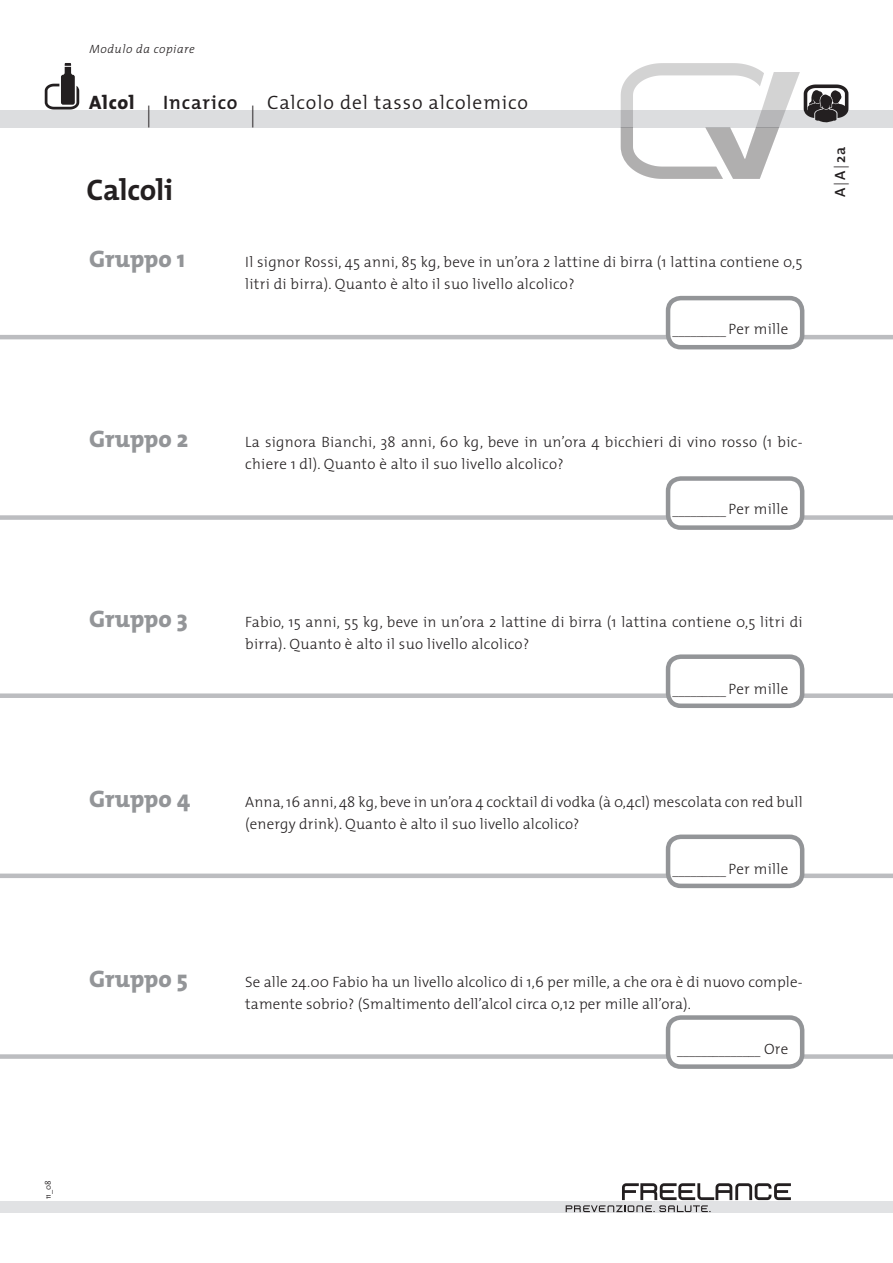
<style>
.page{position:relative;width:893px;height:1263px;background:#fff}
.page>*{position:absolute;margin:0;border:0;box-sizing:border-box;transform-origin:0 0}
.t1{font:700 30px "The Mix";letter-spacing:-.005em;color:#231f20}
.t2{font:800 24px "The Mix";letter-spacing:-.005em;color:#939598}
.t3{font:200 21.9px "The Mix";color:#231f20}
.t4{font:300 19.5px "The Mix";letter-spacing:.045em;color:#231f20}
.t5{font:600 19.5px "The Mix";letter-spacing:.045em;color:#231f20}
.t6{font:800 19.5px "The Mix";letter-spacing:.045em;color:#231f20}
.t7{font:300 15px/22.5px "The Mix";letter-spacing:.015em;color:#231f20}
.t8{font:600 15px "The Mix";color:#231f20}
.t9{font:300 12px "The Mix";color:#231f20}
.t10{font:italic 300 12px "The Mix";letter-spacing:.045em;color:#231f20}
.t11{font:300 8.25px "The Mix";color:#231f20}
.s1{font-size:15px}
.s2{font-weight:300}
</style>
<div class="page">
<div style="left:0;top:110px;width:893px;height:17px;background:#dcdddf"></div>
<div style="left:0;top:1201px;width:893px;height:11px;background:#e1e2e4"></div>
<svg style="left:566px;top:1183px;width:225px;height:29px"></svg>
<svg style="left:45px;top:63px;width:34px;height:47px"></svg>
<svg style="left:621px;top:63px;width:227px;height:116px"></svg>
<div style="left:0;top:1054px;width:893px;height:5px;background:#bcbdc0"></div>
<div style="left:668px;top:1017px;width:134px;height:49px;background:#fff;border-radius:13px"></div>
<div style="left:666px;top:1015px;width:138px;height:54px;border:4px solid #939598;border-radius:13px"></div>
<div style="left:0;top:873px;width:893px;height:5px;background:#bcbdc0"></div>
<div style="left:668px;top:837px;width:134px;height:49px;background:#fff;border-radius:13px"></div>
<div style="left:666px;top:834px;width:138px;height:54px;border:4px solid #939598;border-radius:13px"></div>
<div style="left:0;top:693px;width:893px;height:5px;background:#bcbdc0"></div>
<div style="left:668px;top:657px;width:134px;height:49px;background:#fff;border-radius:13px"></div>
<div style="left:666px;top:654px;width:138px;height:54px;border:4px solid #939598;border-radius:13px"></div>
<div style="left:0;top:515px;width:893px;height:5px;background:#bcbdc0"></div>
<div style="left:668px;top:478px;width:134px;height:50px;background:#fff;border-radius:13px"></div>
<div style="left:666px;top:476px;width:138px;height:54px;border:4px solid #939598;border-radius:13px"></div>
<hr style="left:0;top:335px;width:893px;height:4px;background:#bcbdc0">
<div style="left:668px;top:298px;width:134px;height:49px;background:#fff;border-radius:13px"></div>
<div style="left:666px;top:296px;width:138px;height:53px;border:4px solid #939598;border-radius:13px"></div>
<p class="t10" style="left:89px;top:39px;width:107px">Modulo da copiare</p>
<h3 class="t6" style="left:89px;top:86px;width:47px">Alcol</h3>
<h3 class="t3" style="left:146px;top:96px;width:8px">|</h3>
<h3 class="t5" style="left:163px;top:87px;width:76px">Incarico</h3>
<h3 class="t3" style="left:250px;top:96px;width:8px">|</h3>
<h3 class="t4" style="left:267px;top:87px;width:262px">Calcolo del tasso alcolemico</h3>
<h1 class="t1" style="left:86px;top:165px;width:88px">Calcoli</h1>
<h2 class="t2" style="left:89px;top:239px;width:97px">Gruppo 1</h2>
<p class="t7" style="left:245px;top:250px;width:559px">Il signor Rossi, 45 anni, 85 kg, beve in un’ora 2 lattine di birra (1 lattina contiene 0,5 litri di birra). Quanto è alto il suo livello alcolico?</p>
<p class="t9" style="left:673px;top:320px;width:117px">_________ <span class="s1">Per mille</span></p>
<p class="t8" style="left:828px;top:197px;width:52px;rotate:-90deg">A <span class="s2">|</span> A <span class="s2">|</span> 2a</p>
<h2 class="t2" style="left:89px;top:419px;width:100px">Gruppo 2</h2>
<p class="t7" style="left:245px;top:430px;width:559px">La signora Bianchi, 38 anni, 60 kg, beve in un’ora 4 bicchieri di vino rosso (1 bic&shy;chiere 1 dl). Quanto è alto il suo livello alcolico?</p>
<p class="t9" style="left:673px;top:500px;width:117px">_________ <span class="s1">Per mille</span></p>
<h2 class="t2" style="left:89px;top:599px;width:100px">Gruppo 3</h2>
<p class="t7" style="left:245px;top:610px;width:559px">Fabio, 15 anni, 55 kg, beve in un’ora 2 lattine di birra (1 lattina contiene 0,5 litri di birra). Quanto è alto il suo livello alcolico?</p>
<p class="t9" style="left:673px;top:680px;width:117px">_________ <span class="s1">Per mille</span></p>
<h2 class="t2" style="left:89px;top:779px;width:102px">Gruppo 4</h2>
<h2 class="t2" style="left:89px;top:959px;width:100px">Gruppo 5</h2>
<p class="t7" style="left:245px;top:790px;width:559px">Anna, 16 anni, 48 kg, beve in un’ora 4 cocktail di vodka (à 0,4cl) mescolata con red bull (energy drink). Quanto è alto il suo livello alcolico?</p>
<p class="t9" style="left:673px;top:860px;width:117px">_________ <span class="s1">Per mille</span></p>
<p class="t7" style="left:245px;top:970px;width:559px">Se alle 24.00 Fabio ha un livello alcolico di 1,6 per mille, a che ora è di nuovo comple&shy;tamente sobrio? (Smaltimento dell’alcol circa 0,12 per mille all’ora).</p>
<p class="t9" style="left:677px;top:1040px;width:112px">______________ <span class="s1">Ore</span></p>
<p class="t11" style="left:41px;top:1199px;width:21px;rotate:-90deg">11_08</p>
</div>
